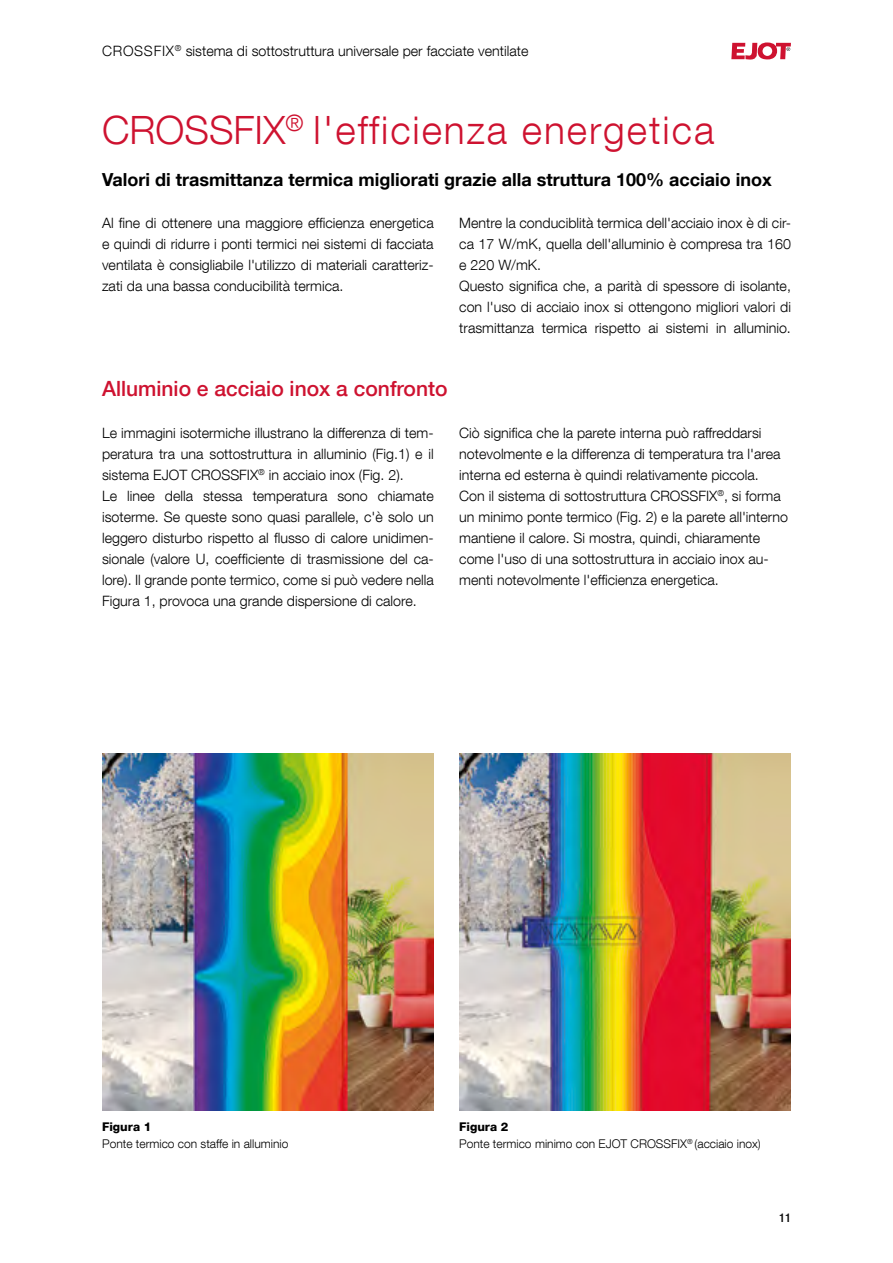
<style>
.page{position:relative;width:893px;height:1263px;background:#fff}
.page>*{position:absolute;margin:0;border:0;box-sizing:border-box;transform-origin:0 0}
.t1{font:300 39px "Helvetica Neue LT Com";letter-spacing:.05em;color:#ce1230}
.t2{font:500 21px "Helvetica Neue LT Com";color:#ce1230}
.t3{font:700 18px "Helvetica Neue LT Com";color:#000}
.t4{font:300 14.25px/21px "Helvetica Neue LT Com";color:#000}
.t5{font:300 12px/16.5px "Helvetica Neue LT Com";color:#000}
.t6{font:800 12px "Helvetica Neue LT Com";color:#000}
.t7{font:500 condensed 12px "Helvetica Neue LT Com";color:#000}
.s1{font-weight:800}
</style>
<div class="page">
<svg style="left:731px;top:42px;width:60px;height:18px"></svg>
<img style="left:459px;top:753px;width:332px;height:357px">
<img style="left:102px;top:753px;width:332px;height:357px">
<p class="t4" style="left:102px;top:40px;width:428px">CROSSFIX<sup>®</sup> sistema di sottostruttura universale per facciate ventilate</p>
<h1 class="t1" style="left:102px;top:106px;width:614px">CROSSFIX<sup>®</sup> l'efficienza energetica</h1>
<p class="t3" style="left:102px;top:168px;width:671px">Valori di trasmittanza termica migliorati grazie alla struttura 100% acciaio inox</p>
<p class="t4" style="left:102px;top:212px;width:333px;text-align:justify">Al fine di ottenere una maggiore efficienza energetica e quindi di ridurre i ponti termici nei sistemi di facciata ventilata è consigliabile l'utilizzo di materiali caratteriz&shy;zati da una bassa conducibilità termica.</p>
<p class="t4" style="left:459px;top:212px;width:333px">Mentre la conduciblità termica dell'acciaio inox è di cir&shy;ca 17 W/mK, quella dell'alluminio è compresa tra 160 e 220 W/mK.<br>Questo significa che, a parità di spessore di isolante, con l'uso di acciaio inox si ottengono migliori valori di trasmittanza termica rispetto ai sistemi in alluminio.</p>
<h2 class="t2" style="left:102px;top:376px;width:347px">Alluminio e acciaio inox a confronto</h2>
<p class="t4" style="left:102px;top:422px;width:333px">Le immagini isotermiche illustrano la differenza di tem&shy;peratura tra una sottostruttura in alluminio (Fig.1) e il sistema EJOT CROSSFIX<sup>®</sup> in acciaio inox (Fig. 2).<br>Le linee della stessa temperatura sono chiamate isoterme. Se queste sono quasi parallele, c'è solo un leggero disturbo rispetto al flusso di calore unidimen&shy;sionale (valore U, coefficiente di trasmissione del ca&shy;lore). Il grande ponte termico, come si può vedere nella Figura 1, provoca una grande dispersione di calore.</p>
<p class="t4" style="left:459px;top:422px;width:330px">Ciò significa che la parete interna può raffreddarsi notevolmente e la differenza di temperatura tra l'area interna ed esterna è quindi relativamente piccola.<br>Con il sistema di sottostruttura CROSSFIX<sup>®</sup>, si forma un minimo ponte termico (Fig. 2) e la parete all'interno mantiene il calore. Si mostra, quindi, chiaramente come l'uso di una sottostruttura in acciaio inox au&shy;menti notevolmente l'efficienza energetica.</p>
<p class="t6" style="left:102px;top:1120px;width:51px">Figura 1</p>
<p class="t5" style="left:102px;top:1135px;width:188px">Ponte termico con staffe in alluminio</p>
<p class="t5" style="left:459px;top:1118px;width:303px"><span class="s1">Figura 2<br></span>Ponte termico minimo con EJOT CROSSFIX<sup>®</sup> (acciaio inox)</p>
<p class="t7" style="left:779px;top:1211px;width:13px">11</p>
</div>
